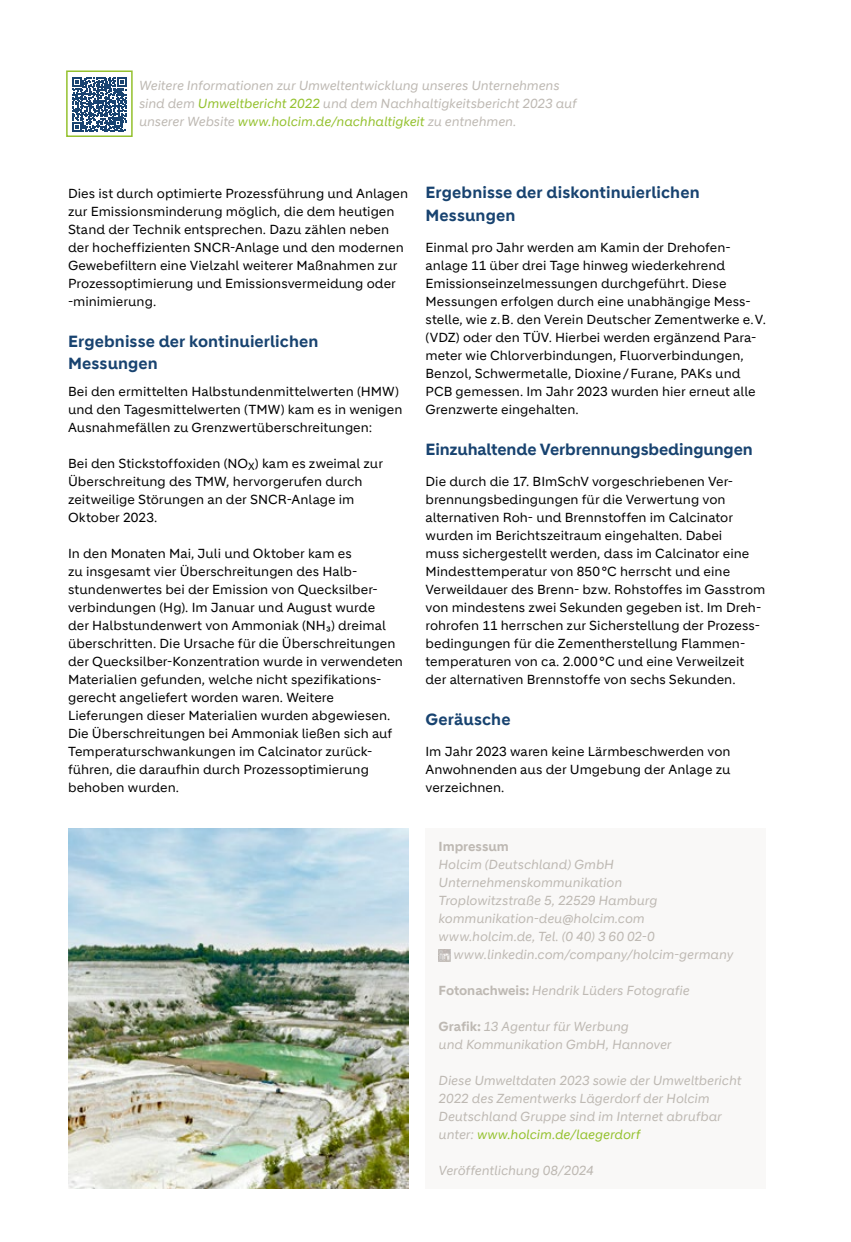
<style>
.page{position:relative;width:851px;height:1242px;background:#fff}
.page>*{position:absolute;margin:0;border:0;box-sizing:border-box;transform-origin:0 0}
.t1{font:700 15.75px/22.5px "Holcim";letter-spacing:.005em;color:#184370}
.t2{font:12.75px/18px "Holcim";color:#000}
.t3{font:italic 12.75px/18px "Holcim";letter-spacing:-.01em;color:#beb9b3}
.t4{font:700 12.75px "Holcim";letter-spacing:-.005em;color:#beb9b3}
.s1{color:#94c12e}
.s2{font-weight:700;font-style:normal}
</style>
<div class="page">
<div style="left:425px;top:828px;width:340px;height:360px;background:#f9f8f7"></div>
<svg style="left:438px;top:949px;width:12px;height:12px"></svg>
<svg style="left:72px;top:77px;width:55px;height:55px"></svg>
<div style="left:66px;top:70px;width:67px;height:67px;border:2px solid #94c12e"></div>
<img style="left:68px;top:828px;width:340px;height:360px">
<p class="t3" style="left:139px;top:77px;width:439px">Weitere Informationen zur Umweltentwicklung unseres Unternehmens sind dem <span class="s1">Umweltbericht 2022</span> und dem Nachhaltigkeitsbericht 2023 auf unserer Website <span class="s1">www.holcim.de/nachhaltigkeit</span> zu entnehmen.</p>
<p class="t2" style="left:68px;top:185px;width:341px">Dies ist durch optimierte Prozessführung und Anlagen zur Emissionsminderung möglich, die dem heutigen Stand der Technik entsprechen. Dazu zählen neben der hocheffizienten SNCR-Anlage und den modernen Gewebefiltern eine Vielzahl weiterer Maßnahmen zur Prozessoptimierung und Emissionsvermeidung oder -minimierung.</p>
<p class="t1" style="left:68px;top:330px;width:252px">Ergebnisse der kontinuierlichen<br>Messungen</p>
<p class="t2" style="left:68px;top:383px;width:336px">Bei den ermittelten Halbstundenmittelwerten (HMW) und den Tagesmittelwerten (TMW) kam es in wenigen<br>Ausnahmefällen zu Grenzwertüberschreitungen:</p>
<p class="t2" style="left:68px;top:455px;width:316px">Bei den Stickstoffoxiden (NO<sub>X</sub>) kam es zweimal zur Überschreitung des TMW, hervorgerufen durch zeitweilige Störungen an der SNCR-Anlage im Oktober 2023.</p>
<p class="t2" style="left:68px;top:545px;width:336px">In den Monaten Mai, Juli und Oktober kam es<br>zu insgesamt vier Überschreitungen des Halb&shy;stundenwertes bei der Emission von Quecksilber&shy;verbindungen (Hg). Im Januar und August wurde<br>der Halbstundenwert von Ammoniak (NH3) dreimal überschritten. Die Ursache für die Überschreitungen der Quecksilber-Konzentration wurde in verwendeten Materialien gefunden, welche nicht spezifikations&shy;gerecht angeliefert worden waren. Weitere Lieferungen dieser Materialien wurden abgewiesen.<br>Die Überschreitungen bei Ammoniak ließen sich auf Temperaturschwankungen im Calcinator zurück&shy;führen, die daraufhin durch Prozessoptimierung behoben wurden.</p>
<p class="t1" style="left:425px;top:182px;width:275px">Ergebnisse der diskontinuierlichen<br>Messungen</p>
<p class="t2" style="left:425px;top:239px;width:342px">Einmal pro Jahr werden am Kamin der Drehofen&shy;anlage 11 über drei Tage hinweg wiederkehrend Emissionseinzelmessungen durchgeführt. Diese Messungen erfolgen durch eine unabhängige Mess&shy;stelle, wie z.B. den Verein Deutscher Zementwerke e.V. (VDZ) oder den TÜV. Hierbei werden ergänzend Para&shy;meter wie Chlorverbindungen, Fluorverbindungen, Benzol, Schwermetalle, Dioxine/Furane, PAKs und PCB gemessen. Im Jahr 2023 wurden hier erneut alle Grenzwerte eingehalten.</p>
<p class="t1" style="left:425px;top:438px;width:329px">Einzuhaltende Verbrennungsbedingungen</p>
<p class="t2" style="left:425px;top:473px;width:341px">Die durch die 17. BImSchV vorgeschriebenen Ver&shy;brennungsbedingungen für die Verwertung von alternativen Roh- und Brennstoffen im Calcinator wurden im Berichtszeitraum eingehalten. Dabei<br>muss sichergestellt werden, dass im Calcinator eine Mindesttemperatur von 850°C herrscht und eine Verweildauer des Brenn- bzw. Rohstoffes im Gasstrom von mindestens zwei Sekunden gegeben ist. Im Dreh&shy;rohrofen 11 herrschen zur Sicherstellung der Prozess&shy;bedingungen für die Zementherstellung Flammen&shy;temperaturen von ca. 2.000°C und eine Verweilzeit der alternativen Brennstoffe von sechs Sekunden.</p>
<p class="t1" style="left:425px;top:708px;width:87px">Geräusche</p>
<p class="t2" style="left:425px;top:743px;width:306px;text-align:justify">Im Jahr 2023 waren keine Lärmbeschwerden von Anwohnenden aus der Umgebung der Anlage zu verzeichnen.</p>
<p class="t4" style="left:438px;top:839px;width:72px">Impressum</p>
<p class="t3" style="left:438px;top:855px;width:177px">Holcim (Deutschland) GmbH</p>
<p class="t3" style="left:438px;top:873px;width:185px">Unternehmenskommunikation</p>
<p class="t3" style="left:438px;top:891px;width:220px">Troplowitzstraße 5, 22529 Hamburg</p>
<p class="t3" style="left:438px;top:909px;width:208px">kommunikation-deu@holcim.com</p>
<p class="t3" style="left:438px;top:927px;width:218px">www.holcim.de, Tel. (0 40) 3 60 02-0</p>
<p class="t3" style="left:453px;top:945px;width:281px">www.linkedin.com/company/holcim-germany</p>
<p class="t3" style="left:438px;top:981px;width:253px"><span class="s2">Fotonachweis:</span> Hendrik Lüders Fotografie</p>
<p class="t3" style="left:438px;top:1017px;width:234px"><span class="s2">Grafik:</span> 13 Agentur für Werbung<br>und Kommunikation GmbH, Hannover</p>
<p class="t3" style="left:438px;top:1071px;width:304px">Diese Umweltdaten 2023 sowie der Umweltbericht 2022 des Zementwerks Lägerdorf der Holcim Deutschland Gruppe sind im Internet abrufbar unter: <span class="s1">www.holcim.de/laegerdorf</span></p>
<p class="t3" style="left:438px;top:1161px;width:157px">Veröffentlichung 08/2024</p>
</div>
